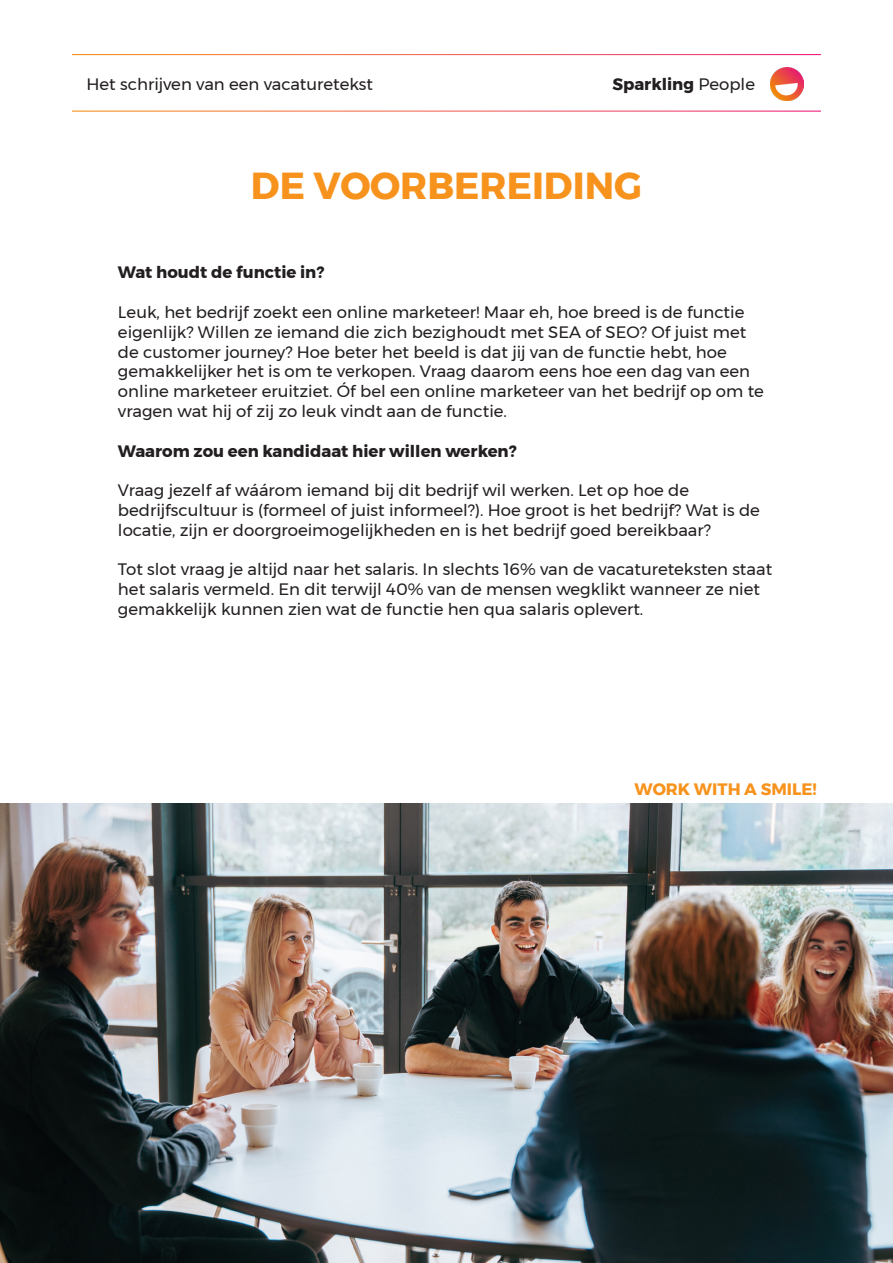
<style>
.page{position:relative;width:893px;height:1263px;background:#fff}
.page>*{position:absolute;margin:0;border:0;box-sizing:border-box;transform-origin:0 0}
.t1{font:700 37.5px "Montserrat";color:#f7931d}
.t2{font:16.5px/19.8px "Montserrat";color:#231f20}
.t3{font:700 16.5px "Montserrat";color:#231f20}
.t4{font:700 16.5px "Montserrat";color:#f7931d}
.s1{font-weight:400}
</style>
<div class="page">
<img style="left:771px;top:68px;width:32px;height:32px">
<img style="left:0;top:804px;width:893px;height:459px">
<p class="t2" style="left:87px;top:74px;width:288px">Het schrijven van een vacaturetekst</p>
<p class="t3" style="left:612px;top:71px;width:144px">Sparkling <span class="s1">People</span></p>
<p class="t1" style="left:251px;top:155px;width:393px">DE VOORBEREIDING</p>
<p class="t3" style="left:118px;top:259px;width:208px">Wat houdt de functie in?</p>
<p class="t2" style="left:118px;top:302px;width:647px">Leuk, het bedrijf zoekt een online marketeer! Maar eh, hoe breed is de functie eigenlijk? Willen ze iemand die zich bezighoudt met SEA of SEO? Of juist met de customer journey? Hoe beter het beeld is dat jij van de functie hebt, hoe gemakkelijker het is om te verkopen. Vraag daarom eens hoe een dag van een online marketeer eruitziet. Óf bel een online marketeer van het bedrijf op om te vragen wat hij of zij zo leuk vindt aan de functie.</p>
<p class="t3" style="left:118px;top:438px;width:400px">Waarom zou een kandidaat hier willen werken?</p>
<p class="t2" style="left:118px;top:480px;width:643px">Vraag jezelf af wáárom iemand bij dit bedrijf wil werken. Let op hoe de bedrijfscultuur is (formeel of juist informeel?). Hoe groot is het bedrijf? Wat is de locatie, zijn er doorgroeimogelijkheden en is het bedrijf goed bereikbaar?</p>
<p class="t2" style="left:118px;top:559px;width:656px">Tot slot vraag je altijd naar het salaris. In slechts 16% van de vacatureteksten staat het salaris vermeld. En dit terwijl 40% van de mensen wegklikt wanneer ze niet gemakkelijk kunnen zien wat de functie hen qua salaris oplevert.</p>
<p class="t4" style="left:634px;top:776px;width:184px">WORK WITH A SMILE!</p>
</div>
